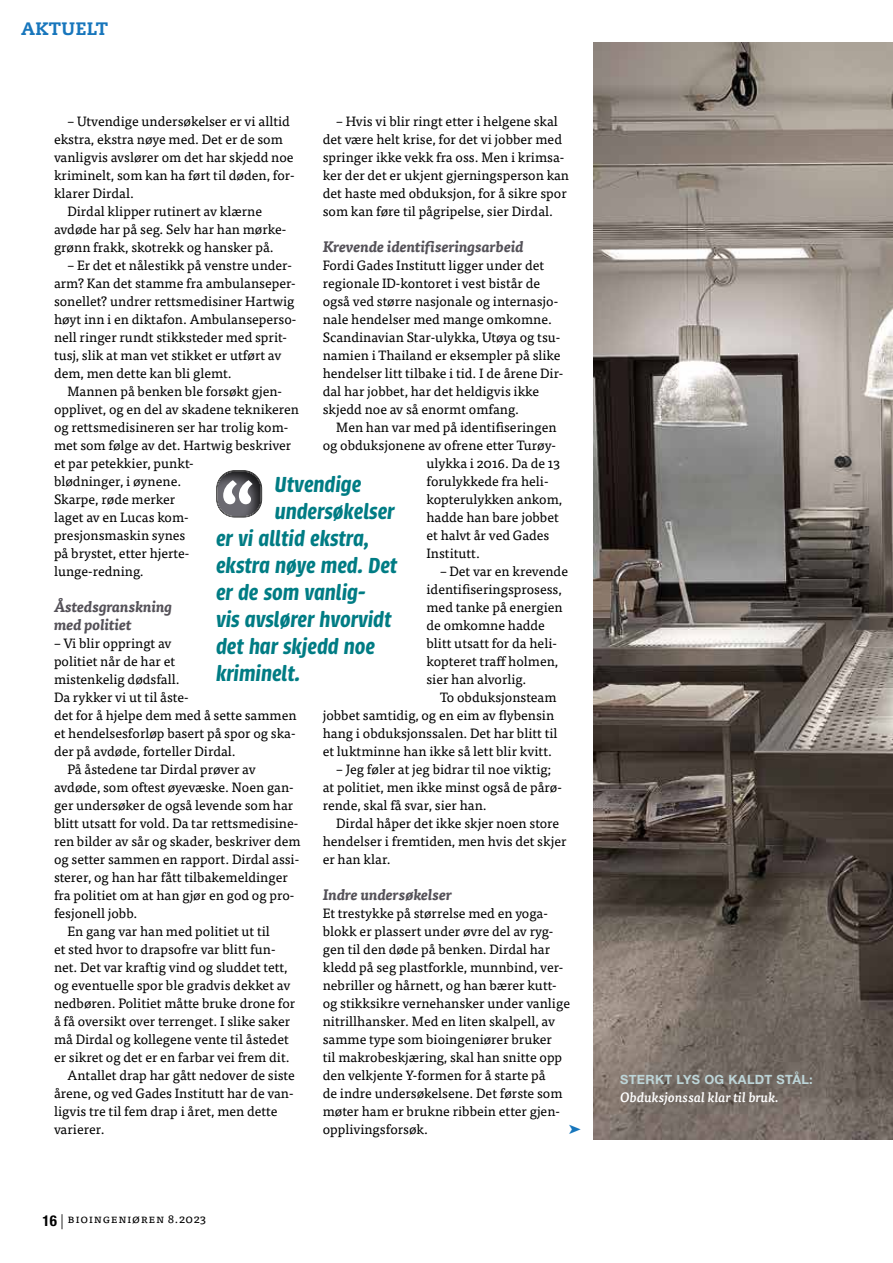
<style>
.page{position:relative;width:893px;height:1263px;background:#fff}
.page>*{position:absolute;margin:0;border:0;box-sizing:border-box;transform-origin:0 0}
.t1{font:italic 600 24px "Urbana";color:#007c84}
.t2{font:800 18px "Caecilia LT Std";letter-spacing:.02em;color:#1776bc}
.t3{font:italic 700 15px/18px "Tisa Pro";color:#545158}
.t4{font:13.5px/18px "Tisa Pro";color:#000}
.t5{font:italic 500 13.5px "Tisa Pro";color:#fff}
.t6{font:700 12.75px "Helvetica Neue LT Pro";letter-spacing:.025em;color:#bdd5d8}
.t7{font:12px "Tisa Pro";letter-spacing:.05em;color:#000}
.s1{font-family:"Helvetica Neue LT Pro";font-weight:700;font-stretch:condensed;font-size:15px}
.s2{font-family:"Helvetica Neue LT Pro";font-weight:300;font-size:15px}
</style>
<div class="page">
<svg style="left:216px;top:470px;width:46px;height:48px"></svg>
<img style="left:593px;top:43px;width:300px;height:1097px">
<h2 class="t2" style="left:21px;top:18px;width:88px">AKTUELT</h2>
<p class="t4" style="left:323px;top:111px;width:248px;text-indent:14px">– Hvis vi blir ringt etter i helgene skal det være helt krise, for det vi jobber med springer ikke vekk fra oss. Men i krimsa&shy;ker der det er ukjent gjerningsperson kan det haste med obduksjon, for å sikre spor som kan føre til pågripelse, sier Dirdal.</p>
<p class="t3" style="left:323px;top:237px;width:202px">Krevende identifiseringsarbeid</p>
<p class="t4" style="left:323px;top:255px;width:241px">Fordi Gades Institutt ligger under det regionale ID-kontoret i vest bistår de også ved større nasjonale og internasjo&shy;nale hendelser med mange omkomne.<br>Scandinavian Star-ulykka, Utøya og tsu&shy;namien i Thailand er eksempler på slike hendelser litt tilbake i tid. I de årene Dir&shy;dal har jobbet, har det heldigvis ikke skjedd noe av så enormt omfang.</p>
<p class="t4" style="left:336px;top:417px;width:222px">Men han var med på identifiseringen</p>
<p class="t4" style="left:323px;top:435px;width:235px">og obduksjonene av ofrene etter Turøy-</p>
<p class="t4" style="left:426px;top:453px;width:135px">ulykka i 2016. Da de 13</p>
<p class="t4" style="left:426px;top:471px;width:122px">forulykkede fra heli-</p>
<p class="t4" style="left:426px;top:489px;width:137px">kopterulykken ankom,</p>
<p class="t4" style="left:426px;top:507px;width:134px">hadde han bare jobbet</p>
<p class="t4" style="left:426px;top:525px;width:124px">et halvt år ved Gades</p>
<p class="t4" style="left:426px;top:543px;width:55px">Institutt.</p>
<p class="t4" style="left:426px;top:561px;width:143px;text-indent:14px">– Det var en krevende identifiseringsprosess, med tanke på energien de omkomne hadde blitt utsatt for da heli&shy;kopteret traff holmen, sier han alvorlig.</p>
<p class="t4" style="left:323px;top:687px;width:236px;text-indent:117px">To obduksjonsteam jobbet samtidig, og en eim av flybensin hang i obduksjonssalen. Det har blitt til et luktminne han ikke så lett blir kvitt.</p>
<p class="t4" style="left:323px;top:759px;width:239px;text-indent:14px">– Jeg føler at jeg bidrar til noe viktig; at politiet, men ikke minst også de pårø&shy;rende, skal få svar, sier han.</p>
<p class="t4" style="left:323px;top:813px;width:245px;text-indent:14px">Dirdal håper det ikke skjer noen store hendelser i fremtiden, men hvis det skjer er han klar.</p>
<p class="t3" style="left:323px;top:885px;width:131px">Indre undersøkelser</p>
<p class="t4" style="left:323px;top:903px;width:249px">Et trestykke på størrelse med en yoga&shy;blokk er plassert under øvre del av ryg&shy;gen til den døde på benken. Dirdal har kledd på seg plastforkle, munnbind, ver&shy;nebriller og hårnett, og han bærer kutt&shy;og stikksikre vernehansker under vanlige nitrillhansker. Med en liten skalpell, av samme type som bioingeniører bruker<br>til makrobeskjæring, skal han snitte opp den velkjente Y-formen for å starte på<br>de indre undersøkelsene. Det første som møter ham er brukne ribbein etter gjen&shy;opplivingsforsøk.</p>
<p class="t4" style="left:68px;top:111px;width:224px">– Utvendige undersøkelser er vi alltid</p>
<p class="t4" style="left:54px;top:129px;width:230px">ekstra, ekstra nøye med. Det er de som</p>
<p class="t4" style="left:54px;top:147px;width:241px">vanligvis avslører om det har skjedd noe</p>
<p class="t4" style="left:54px;top:165px;width:241px">kriminelt, som kan ha ført til døden, for-</p>
<p class="t4" style="left:54px;top:183px;width:81px">klarer Dirdal.</p>
<p class="t4" style="left:68px;top:201px;width:196px">Dirdal klipper rutinert av klærne</p>
<p class="t4" style="left:54px;top:219px;width:233px">avdøde har på seg. Selv har han mørke-</p>
<p class="t4" style="left:54px;top:237px;width:221px">grønn frakk, skotrekk og hansker på.</p>
<p class="t4" style="left:54px;top:255px;width:243px;text-indent:13px">– Er det et nålestikk på venstre under&shy;arm? Kan det stamme fra ambulanseper&shy;sonellet? undrer rettsmedisiner Hartwig høyt inn i en diktafon. Ambulanseperso&shy;nell ringer rundt stikksteder med sprit&shy;tusj, slik at man vet stikket er utført av dem, men dette kan bli glemt.</p>
<p class="t4" style="left:54px;top:381px;width:247px;text-indent:14px">Mannen på benken ble forsøkt gjen&shy;opplivet, og en del av skadene teknikeren og rettsmedisineren ser har trolig kom&shy;met som følge av det. Hartwig beskriver et par petekkier, punkt-<br>blødninger, i øynene.<br>Skarpe, røde merker<br>laget av en Lucas kom-<br>presjonsmaskin synes<br>på brystet, etter hjerte-<br>lunge-redning.</p>
<p class="t3" style="left:54px;top:597px;width:120px">Åstedsgranskning med politiet</p>
<p class="t4" style="left:54px;top:633px;width:119px">– Vi blir oppringt av</p>
<p class="t4" style="left:54px;top:651px;width:123px">politiet når de har et</p>
<p class="t4" style="left:54px;top:669px;width:127px">mistenkelig dødsfall.</p>
<p class="t4" style="left:54px;top:687px;width:135px">Da rykker vi ut til åste-</p>
<p class="t4" style="left:54px;top:705px;width:244px">det for å hjelpe dem med å sette sammen</p>
<p class="t4" style="left:54px;top:723px;width:242px">et hendelsesforløp basert på spor og ska-</p>
<p class="t4" style="left:54px;top:741px;width:183px">der på avdøde, forteller Dirdal.</p>
<p class="t4" style="left:68px;top:759px;width:190px">På åstedene tar Dirdal prøver av</p>
<p class="t4" style="left:54px;top:777px;width:240px">avdøde, som oftest øyevæske. Noen gan-</p>
<p class="t4" style="left:54px;top:795px;width:241px">ger undersøker de også levende som har</p>
<p class="t4" style="left:54px;top:813px;width:245px">blitt utsatt for vold. Da tar rettsmedisine-</p>
<p class="t4" style="left:54px;top:831px;width:248px">ren bilder av sår og skader, beskriver dem</p>
<p class="t4" style="left:54px;top:849px;width:245px">og setter sammen en rapport. Dirdal assi-</p>
<p class="t4" style="left:54px;top:867px;width:235px">sterer, og han har fått tilbakemeldinger</p>
<p class="t4" style="left:54px;top:885px;width:241px">fra politiet om at han gjør en god og pro-</p>
<p class="t4" style="left:54px;top:903px;width:85px">fesjonell jobb.</p>
<p class="t4" style="left:68px;top:921px;width:204px">En gang var han med politiet ut til</p>
<p class="t4" style="left:54px;top:939px;width:222px">et sted hvor to drapsofre var blitt fun-</p>
<p class="t4" style="left:54px;top:957px;width:235px">net. Det var kraftig vind og sluddet tett,</p>
<p class="t4" style="left:54px;top:975px;width:238px">og eventuelle spor ble gradvis dekket av</p>
<p class="t4" style="left:54px;top:993px;width:243px">nedbøren. Politiet måtte bruke drone for</p>
<p class="t4" style="left:54px;top:1011px;width:238px">å få oversikt over terrenget. I slike saker</p>
<p class="t4" style="left:54px;top:1029px;width:236px">må Dirdal og kollegene vente til åstedet</p>
<p class="t4" style="left:54px;top:1047px;width:237px">er sikret og det er en farbar vei frem dit.</p>
<p class="t4" style="left:68px;top:1065px;width:229px">Antallet drap har gått nedover de siste</p>
<p class="t4" style="left:54px;top:1083px;width:240px">årene, og ved Gades Institutt har de van-</p>
<p class="t4" style="left:54px;top:1101px;width:225px">ligvis tre til fem drap i året, men dette</p>
<p class="t4" style="left:54px;top:1119px;width:52px">varierer.</p>
<h1 class="t1" style="left:275px;top:471px;width:88px">Utvendige</h1>
<h1 class="t1" style="left:275px;top:498px;width:121px">undersøkelser</h1>
<h1 class="t1" style="left:216px;top:525px;width:155px">er vi alltid ekstra,</h1>
<h1 class="t1" style="left:216px;top:552px;width:183px">ekstra nøye med. Det</h1>
<h1 class="t1" style="left:216px;top:579px;width:151px">er de som vanlig-</h1>
<h1 class="t1" style="left:216px;top:606px;width:177px">vis avslører hvorvidt</h1>
<h1 class="t1" style="left:216px;top:633px;width:161px">det har skjedd noe</h1>
<h1 class="t1" style="left:216px;top:660px;width:86px">kriminelt.</h1>
<p class="t7" style="left:43px;top:1209px;width:165px"><span class="s1">16</span> <span class="s2">|</span> Bioingeniøren 8.2023</p>
<p class="t6" style="left:620px;top:1072px;width:194px">STERKT LYS OG KALDT STÅL:</p>
<p class="t5" style="left:620px;top:1087px;width:160px">Obduksjonssal klar til bruk.</p>
</div>
